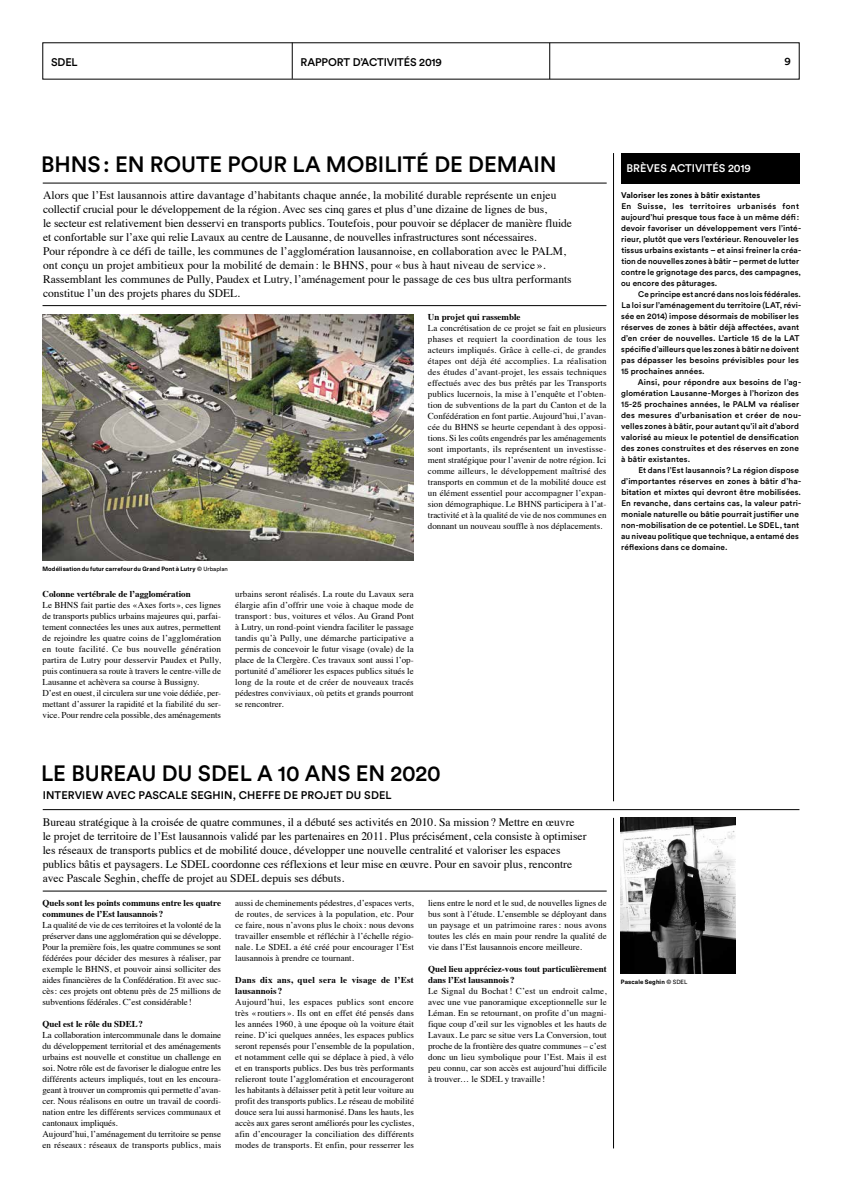
<style>
.page{position:relative;width:842px;height:1191px;background:#fff}
.page>*{position:absolute;margin:0;border:0;box-sizing:border-box;transform-origin:0 0}
.t1{font:500 22px "Circular Std";color:#000}
.t2{font:11.5px/14px "Times";color:#000}
.t3{font:500 11px "Circular Std";color:#000}
.t4{font:500 11px "Circular Std";color:#fff}
.t5{font:9px/11px "Times";color:#000;text-align:justify}
.t6{font:700 9px/11px "Times";color:#000}
.t7{font:700 9px/11px "Times";letter-spacing:.03em;color:#000}
.t8{font:500 8.2px/11px "Circular Std";letter-spacing:.015em;color:#000}
.t9{font:700 8.2px "Circular Std";letter-spacing:.01em;color:#000}
.t10{font:700 6px "Unica 77 LL";letter-spacing:.02em;color:#000}
.s1{font-family:"Circular Std";font-weight:400}
</style>
<div class="page">
<hr style="left:613px;top:153px;width:1px;height:648px;background:#000">
<hr style="left:613px;top:818px;width:1px;height:330px;background:#000">
<hr style="left:43px;top:183px;width:564px;height:1px;background:#000">
<hr style="left:43px;top:809px;width:756px;height:1px;background:#000">
<hr style="left:43px;top:305px;width:563px;height:1px;background:#000">
<hr style="left:43px;top:890px;width:564px;height:1px;background:#000">
<div style="left:621px;top:153px;width:178px;height:30px;background:#000"></div>
<img style="left:621px;top:818px;width:114px;height:155px">
<img style="left:43px;top:314px;width:371px;height:246px">
<hr style="left:549px;top:43px;width:1px;height:36px;background:#000">
<hr style="left:292px;top:43px;width:1px;height:36px;background:#000">
<p class="t3" style="left:301px;top:55px;width:143px">RAPPORT D’ACTIVITÉS 2019</p>
<p class="t3" style="left:51px;top:55px;width:28px">SDEL</p>
<p class="t3" style="left:784px;top:54px;width:8px">9</p>
<h1 class="t1" style="left:41px;top:150px;width:517px">BHNS: EN ROUTE POUR LA MOBILITÉ DE DEMAIN</h1>
<p class="t2" style="left:43px;top:187px;width:530px">Alors que l’Est lausannois attire davantage d’habitants chaque année, la mobilité durable représente un enjeu collectif crucial pour le développement de la région. Avec ses cinq gares et plus d’une dizaine de lignes de bus,<br>le secteur est relativement bien desservi en transports publics. Toutefois, pour pouvoir se déplacer de manière fluide et confortable sur l’axe qui relie Lavaux au centre de Lausanne, de nouvelles infrastructures sont nécessaires.<br>Pour répondre à ce défi de taille, les communes de l’agglomération lausannoise, en collaboration avec le PALM, ont conçu un projet ambitieux pour la mobilité de demain : le BHNS, pour « bus à haut niveau de service ».<br>Rassemblant les communes de Pully, Paudex et Lutry, l’aménagement pour le passage de ces bus ultra performants constitue l’un des projets phares du SDEL.</p>
<p class="t10" style="left:43px;top:564px;width:187px">Modélisation du futur carrefour du Grand Pont à Lutry <span class="s1">© Urbaplan</span></p>
<p class="t6" style="left:43px;top:587px;width:150px">Colonne vertébrale de l’agglomération</p>
<p class="t5" style="left:43px;top:598px;width:180px;text-align:left">Le BHNS fait partie des «Axes forts », ces lignes de transports publics urbains majeures qui, parfai&shy;tement connectées les unes aux autres, permettent de rejoindre les quatre coins de l’agglomération en toute facilité. Ce bus nouvelle génération partira de Lutry pour desservir Paudex et Pully, puis continuera sa route à travers le centre-ville de Lausanne et achèvera sa course à Bussigny.<br>D’est en ouest, il circulera sur une voie dédiée, per&shy;mettant d’assurer la rapidité et la fiabilité du ser&shy;vice. Pour rendre cela possible, des aménagements</p>
<p class="t5" style="left:235px;top:587px;width:180px">urbains seront réalisés. La route du Lavaux sera élargie afin d’offrir une voie à chaque mode de transport: bus, voitures et vélos. Au Grand Pont à Lutry, un rond-point viendra faciliter le passage tandis qu’à Pully, une démarche participative a permis de concevoir le futur visage (ovale) de la place de la Clergère. Ces travaux sont aussi l’op&shy;portunité d’améliorer les espaces publics situés le long de la route et de créer de nouveaux tracés pédestres conviviaux, où petits et grands pourront se rencontrer.</p>
<p class="t6" style="left:428px;top:311px;width:94px">Un projet qui rassemble</p>
<p class="t5" style="left:428px;top:322px;width:180px">La concrétisation de ce projet se fait en plusieurs phases et requiert la coordination de tous les acteurs impliqués. Grâce à celle-ci, de grandes étapes ont déjà été accomplies. La réalisation des études d’avant-projet, les essais techniques effectués avec des bus prêtés par les Transports publics lucernois, la mise à l’enquête et l’obten&shy;tion de subventions de la part du Canton et de la Confédération en font partie. Aujourd’hui, l’avan&shy;cée du BHNS se heurte cependant à des opposi&shy;tions. Si les coûts engendrés par les aménagements sont importants, ils représentent un investisse&shy;ment stratégique pour l’avenir de notre région. Ici comme ailleurs, le développement maîtrisé des transports en commun et de la mobilité douce est un élément essentiel pour accompagner l’expan&shy;sion démographique. Le BHNS participera à l’at&shy;tractivité et à la qualité de vie de nos communes en donnant un nouveau souffle à nos déplacements.</p>
<p class="t4" style="left:627px;top:161px;width:126px">BRÈVES ACTIVITÉS 2019</p>
<p class="t9" style="left:621px;top:189px;width:141px">Valoriser les zones à bâtir existantes</p>
<p class="t8" style="left:621px;top:200px;width:182px">En Suisse, les territoires urbanisés font aujourd’hui presque tous face à un même défi: devoir favoriser un développement vers l’inté&shy;rieur, plutôt que vers l’extérieur. Renouveler les tissus urbains existants – et ainsi freiner la créa&shy;tion de nouvelles zones à bâtir – permet de lutter contre le grignotage des parcs, des campagnes, ou encore des pâturages.</p>
<p class="t8" style="left:621px;top:288px;width:182px;text-indent:17px">Ce principe est ancré dans nos lois fédérales.<br>La loi sur l’aménagement du territoire (LAT, révi&shy;sée en 2014) impose désormais de mobiliser les réserves de zones à bâtir déjà affectées, avant d’en créer de nouvelles. L’article 15 de la LAT spécifie d’ailleurs que les zones à bâtir ne doivent pas dépasser les besoins prévisibles pour les 15 prochaines années.</p>
<p class="t8" style="left:621px;top:376px;width:182px;text-indent:17px">Ainsi, pour répondre aux besoins de l’ag&shy;glomération Lausanne-Morges à l’horizon des 15-25 prochaines années, le PALM va réaliser des mesures d’urbanisation et créer de nou&shy;velles zones à bâtir, pour autant qu’il ait d’abord valorisé au mieux le potentiel de densification des zones construites et des réserves en zone à bâtir existantes.</p>
<p class="t8" style="left:621px;top:464px;width:182px;text-indent:17px">Et dans l’Est lausannois? La région dispose d’importantes réserves en zones à bâtir d’ha&shy;bitation et mixtes qui devront être mobilisées.<br>En revanche, dans certains cas, la valeur patri&shy;moniale naturelle ou bâtie pourrait justifier une non-mobilisation de ce potentiel. Le SDEL, tant au niveau politique que technique, a entamé des réflexions dans ce domaine.</p>
<h1 class="t1" style="left:41px;top:759px;width:401px">LE BUREAU DU SDEL A 10 ANS EN 2020</h1>
<p class="t3" style="left:43px;top:788px;width:350px">INTERVIEW AVEC PASCALE SEGHIN, CHEFFE DE PROJET DU SDEL</p>
<p class="t2" style="left:43px;top:814px;width:545px">Bureau stratégique à la croisée de quatre communes, il a débuté ses activités en 2010. Sa mission? Mettre en œuvre<br>le projet de territoire de l’Est lausannois validé par les partenaires en 2011. Plus précisément, cela consiste à optimiser les réseaux de transports publics et de mobilité douce, développer une nouvelle centralité et valoriser les espaces publics bâtis et paysagers. Le SDEL coordonne ces réflexions et leur mise en œuvre. Pour en savoir plus, rencontre avec Pascale Seghin, cheffe de projet au SDEL depuis ses débuts.</p>
<p class="t6" style="left:43px;top:896px;width:180px">Quels sont les points communs entre les quatre communes de l’Est lausannois ?</p>
<p class="t5" style="left:43px;top:918px;width:180px">La qualité de vie de ces territoires et la volonté de la préserver dans une agglomération qui se développe.<br>Pour la première fois, les quatre communes se sont fédérées pour décider des mesures à réaliser, par exemple le BHNS, et pouvoir ainsi solliciter des aides financières de la Confédération. Et avec suc&shy;cès: ces projets ont obtenu près de 25 millions de subventions fédérales. C’est considérable!</p>
<p class="t6" style="left:43px;top:1017px;width:102px">Quel est le rôle du SDEL?</p>
<p class="t5" style="left:43px;top:1028px;width:180px;text-align:left">La collaboration intercommunale dans le domaine du développement territorial et des aménagements urbains est nouvelle et constitue un challenge en soi. Notre rôle est de favoriser le dialogue entre les différents acteurs impliqués, tout en les encoura&shy;geant à trouver un compromis qui permette d’avan&shy;cer. Nous réalisons en outre un travail de coordi&shy;nation entre les différents services communaux et cantonaux impliqués.<br>Aujourd’hui, l’aménagement du territoire se pense en réseaux : réseaux de transports publics, mais</p>
<p class="t5" style="left:428px;top:896px;width:180px">liens entre le nord et le sud, de nouvelles lignes de bus sont à l’étude. L’ensemble se déployant dans un paysage et un patrimoine rares: nous avons toutes les clés en main pour rendre la qualité de vie dans l’Est lausannois encore meilleure.</p>
<p class="t6" style="left:428px;top:962px;width:180px">Quel lieu appréciez-vous tout particulièrement dans l’Est lausannois ?</p>
<p class="t5" style="left:428px;top:984px;width:180px">Le Signal du Bochat! C’est un endroit calme, avec une vue panoramique exceptionnelle sur le Léman. En se retournant, on profite d’un magni&shy;fique coup d’œil sur les vignobles et les hauts de Lavaux. Le parc se situe vers La Conversion, tout proche de la frontière des quatre communes – c’est donc un lieu symbolique pour l’Est. Mais il est peu connu, car son accès est aujourd’hui difficile à trouver… le SDEL y travaille !</p>
<p class="t5" style="left:235px;top:896px;width:180px">aussi de cheminements pédestres, d’espaces verts, de routes, de services à la population, etc. Pour ce faire, nous n’avons plus le choix : nous devons travailler ensemble et réfléchir à l’échelle régio&shy;nale. Le SDEL a été créé pour encourager l’Est lausannois à prendre ce tournant.</p>
<p class="t7" style="left:235px;top:973px;width:180px">Dans dix ans, quel sera le visage de l’Est lausannois ?</p>
<p class="t5" style="left:235px;top:995px;width:180px">Aujourd’hui, les espaces publics sont encore très « routiers ». Ils ont en effet été pensés dans les années 1960, à une époque où la voiture était reine. D’ici quelques années, les espaces publics seront repensés pour l’ensemble de la population, et notamment celle qui se déplace à pied, à vélo et en transports publics. Des bus très performants relieront toute l’agglomération et encourageront les habitants à délaisser petit à petit leur voiture au profit des transports publics. Le réseau de mobilité douce sera lui aussi harmonisé. Dans les hauts, les accès aux gares seront améliorés pour les cyclistes, afin d’encourager la conciliation des différents modes de transports. Et enfin, pour resserrer les</p>
<p class="t10" style="left:621px;top:978px;width:68px">Pascale Seghin <span class="s1">© SDEL</span></p>
</div>
